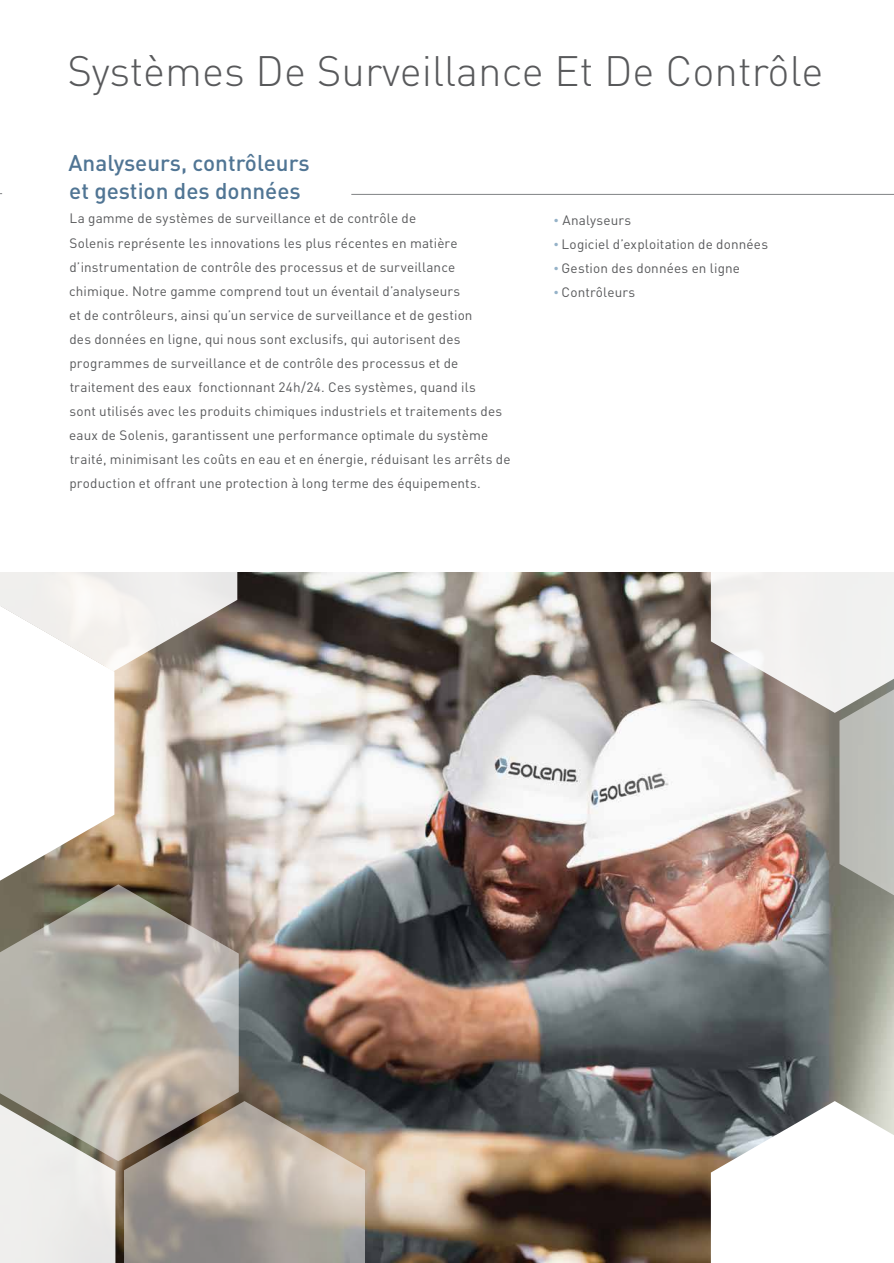
<style>
.page{position:relative;width:894px;height:1263px;background:#fff}
.page>*{position:absolute;margin:0;border:0;box-sizing:border-box;transform-origin:0 0}
.t1{font:300 42px "DINOT";color:#58595b}
.t2{font:500 22.5px/28.5px "DINOT";color:#507594}
.t3{font:13.5px/24px "DINOT";letter-spacing:.01em;color:#58595b}
.s1{font-size:10.5px;color:#95b2c8}
</style>
<div class="page">
<img style="left:0;top:572px;width:893px;height:691px">
<svg style="left:0;top:572px;width:237px;height:99px;fill:#f0efed"></svg>
<svg style="left:0;top:605px;width:114px;height:275px"></svg>
<svg style="left:710px;top:572px;width:183px;height:141px;fill:#f1f1f0"></svg>
<svg style="left:124px;top:1101px;width:241px;height:162px"></svg>
<svg style="left:0;top:884px;width:239px;height:277px"></svg>
<svg style="left:710px;top:1101px;width:183px;height:162px"></svg>
<svg style="left:839px;top:649px;width:54px;height:286px"></svg>
<svg style="left:0;top:1099px;width:115px;height:164px"></svg>
<hr style="left:351px;top:194px;width:542px;height:1px;background:#808285">
<h1 class="t1" style="left:67px;top:45px;width:757px">Systèmes De Surveillance Et De Contrôle</h1>
<h2 class="t2" style="left:68px;top:148px;width:242px">Analyseurs, contrôleurs et gestion des données</h2>
<p class="t3" style="left:69px;top:206px;width:442px">La gamme de systèmes de surveillance et de contrôle de<br>Solenis représente les innovations les plus récentes en matière d’instrumentation de contrôle des processus et de surveillance chimique. Notre gamme comprend tout un éventail d’analyseurs<br>et de contrôleurs, ainsi qu’un service de surveillance et de gestion<br>des données en ligne, qui nous sont exclusifs, qui autorisent des programmes de surveillance et de contrôle des processus et de traitement des eaux fonctionnant 24h/24. Ces systèmes, quand ils<br>sont utilisés avec les produits chimiques industriels et traitements des eaux de Solenis, garantissent une performance optimale du système traité, minimisant les coûts en eau et en énergie, réduisant les arrêts de production et offrant une protection à long terme des équipements.</p>
<p class="t3" style="left:553px;top:208px;width:79px"><span class="s1">•</span> Analyseurs</p>
<p class="t3" style="left:553px;top:232px;width:216px"><span class="s1">•</span> Logiciel d’exploitation de données</p>
<p class="t3" style="left:553px;top:256px;width:188px"><span class="s1">•</span> Gestion des données en ligne</p>
<p class="t3" style="left:553px;top:280px;width:83px"><span class="s1">•</span> Contrôleurs</p>
</div>
